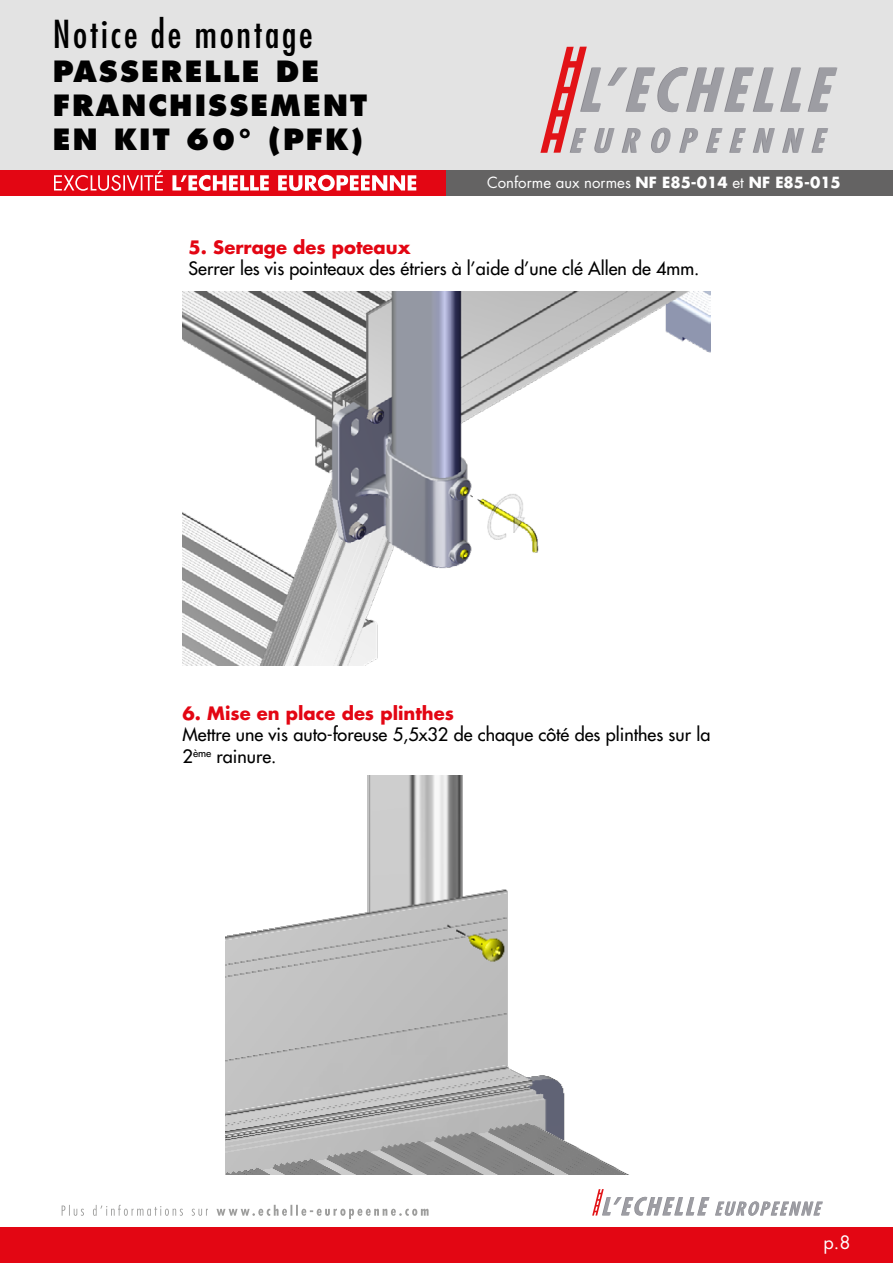
<style>
.page{position:relative;width:893px;height:1263px;background:#fff}
.page>*{position:absolute;margin:0;border:0;box-sizing:border-box;transform-origin:0 0}
.t1{font:condensed 37.5px "Futura Std";letter-spacing:.075em;color:#000}
.t2{font:800 28.5px/34.2px "Futura Std";letter-spacing:.075em;color:#000}
.t3{font:500 18px/21.6px "Futura Std";color:#000}
.t4{font:700 18px "Futura Std";color:#e30613}
.t5{font:18px "Futura Std";color:#fff}
.t6{font:15px "Futura Std";color:#fff}
.s1{font-size:27px}
.s2{font-weight:700}
</style>
<div class="page">
<div style="left:0;top:0;width:893px;height:171px;background:#e3e3e3"></div>
<svg style="left:540px;top:47px;width:297px;height:106px"></svg>
<div style="left:0;top:170px;width:446px;height:26px;background:#e30613"></div>
<div style="left:446px;top:170px;width:447px;height:26px;background:#646363"></div>
<svg style="left:54px;top:170px;width:362px;height:21px"></svg>
<div style="left:0;top:1227px;width:893px;height:36px;background:#e30613"></div>
<svg style="left:592px;top:1189px;width:231px;height:27px"></svg>
<svg style="left:62px;top:1205px;width:367px;height:14px"></svg>
<img style="left:183px;top:292px;width:527px;height:373px">
<img style="left:225px;top:776px;width:402px;height:398px">
<h1 class="t1" style="left:53px;top:11px;width:262px">Notice de montage</h1>
<h2 class="t2" style="left:53px;top:54px;width:316px">PASSERELLE DE<br>FRANCHISSEMENT<br>EN KIT 60° (PFK<span class="s1">)</span></h2>
<p class="t6" style="left:487px;top:173px;width:355px">Conforme aux normes <span class="s2">NF E85-014</span> et <span class="s2">NF E85-015</span></p>
<p class="t4" style="left:189px;top:235px;width:223px">5. Serrage des poteaux</p>
<p class="t3" style="left:189px;top:258px;width:512px">Serrer les vis pointeaux des étriers à l’aide d’une clé Allen de 4mm.</p>
<p class="t4" style="left:183px;top:701px;width:273px">6. Mise en place des plinthes</p>
<p class="t3" style="left:183px;top:724px;width:529px">Mettre une vis auto-foreuse 5,5x32 de chaque côté des plinthes sur la<br>2<sup>ème</sup> rainure.</p>
<p class="t5" style="left:823px;top:1230px;width:29px">p.8</p>
</div>
